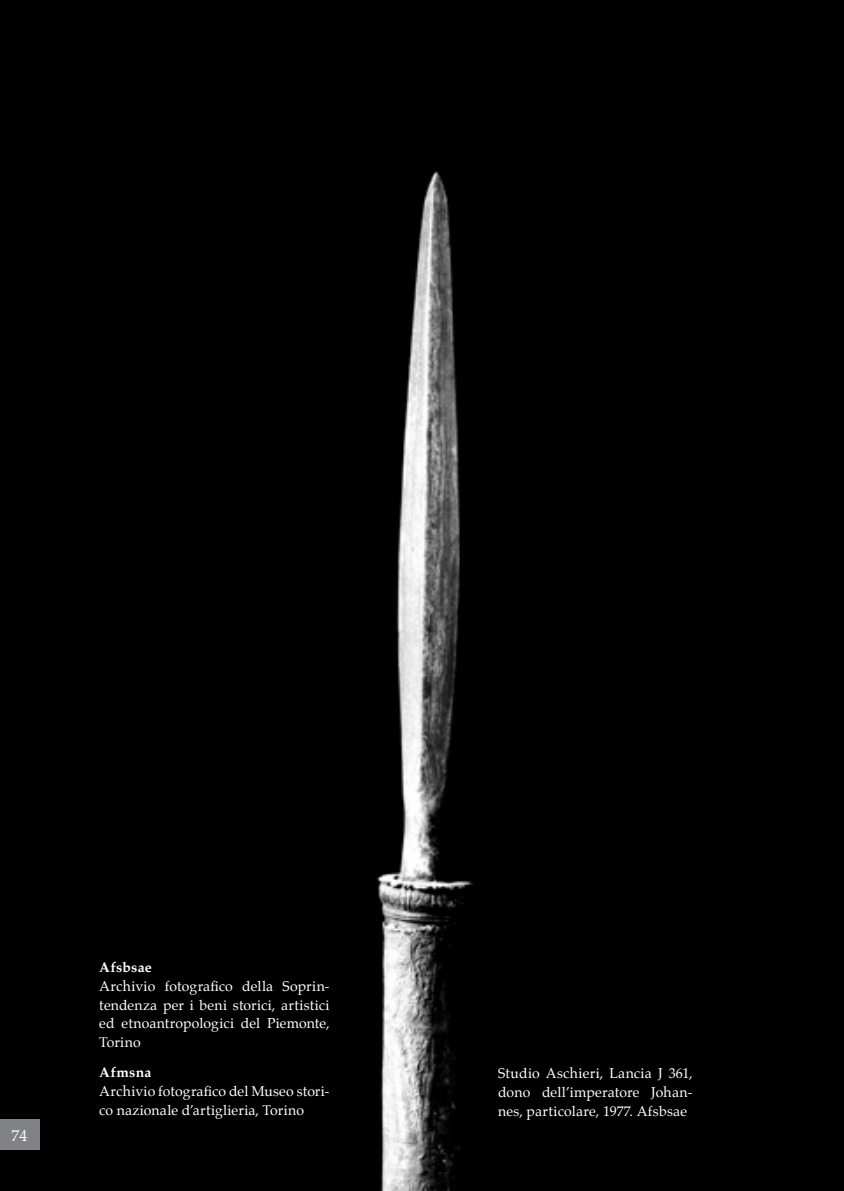
<style>
.page{position:relative;width:844px;height:1191px;background:#fff}
.page>*{position:absolute;margin:0;border:0;box-sizing:border-box;transform-origin:0 0}
.t1{font:15.75px "Palatino";color:#fff}
.t2{font:14px/18.9px "Palatino";letter-spacing:.01em;color:#fff;text-align:justify}
.t3{font:700 14px "Palatino";letter-spacing:.02em;color:#fff}
</style>
<div class="page">
<div style="left:0;top:0;width:843px;height:1191px;background:#000"></div>
<div style="left:0;top:1119px;width:40px;height:31px;background:#808285"></div>
<img style="left:377px;top:171px;width:96px;height:1020px">
<p class="t1" style="left:12px;top:1122px;width:17px">74</p>
<p class="t3" style="left:99px;top:955px;width:54px">Afsbsae</p>
<p class="t2" style="left:99px;top:976px;width:232px">Archivio fotografico della Soprin&shy;tendenza per i beni storici, artistici ed etnoantropologici del Piemonte, Torino</p>
<p class="t3" style="left:99px;top:1060px;width:54px">Afmsna</p>
<p class="t2" style="left:99px;top:1081px;width:232px">Archivio fotografico del Museo stori&shy;co nazionale d’artiglieria, Torino</p>
<p class="t2" style="left:498px;top:1064px;width:196px">Studio Aschieri, Lancia J 361, dono dell’imperatore Johan&shy;nes, particolare, 1977. Afsbsae</p>
</div>
